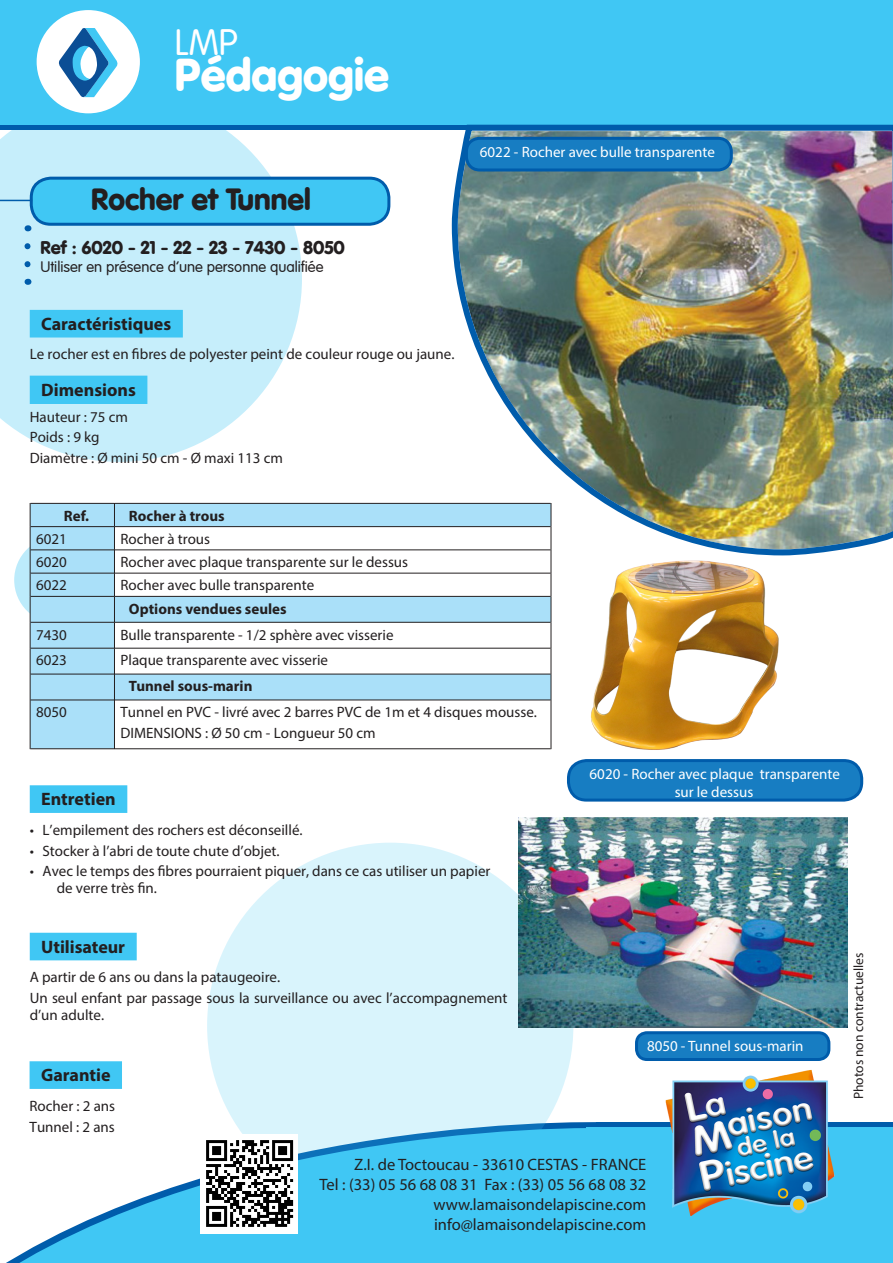
<style>
.page{position:relative;width:893px;height:1263px;background:#fff}
.page>*{position:absolute;margin:0;border:0;box-sizing:border-box;transform-origin:0 0}
.t1{font:900 45px "VAG Rounded LT";color:#fff}
.t2{font:300 36px "VAG Rounded LT";color:#fff}
.Descriptif_Vo_-_titr{font:900 30px "VAG Rounded LT";color:#231f20}
.Descriptif_Vo_-_titr-2{font:700 18px "Myriad Pro";color:#231f20}
.t3{font:900 18px "VAG Rounded LT";color:#231f20}
.t4{font:16.5px/19.8px "Myriad Pro";color:#231f20;text-align:right}
.Descriptif_Vo_-_txt{font:15px/16.5px "Myriad Pro";color:#231f20}
.Descriptif_Vo_-_titr-3{font:15px/18px "Myriad Pro";color:#fff;text-align:center}
.t5{font:700 15px "Myriad Pro";color:#231f20}
.t6{font:300 15px "VAG Rounded LT";color:#231f20}
.t7{font:13.5px "Myriad Pro";color:#231f20}
</style>
<div class="page">
<svg style="left:839px;top:1122px;width:54px;height:6px"></svg>
<svg style="left:0;top:130px;width:302px;height:332px;background:#cdf0fb"></svg>
<div style="left:207px;top:843px;width:366px;height:366px;background:#d9f4fc;border-radius:50%"></div>
<svg style="left:14px;top:536px;width:87px;height:87px"></svg>
<div style="left:0;top:33px;width:893px;height:97px;background:#005cab"></div>
<div style="left:0;top:0;width:893px;height:125px;background:#40c7f4"></div>
<svg style="left:6px;top:1104px;width:655px;height:159px;fill:#40c7f4"></svg>
<div style="left:587px;top:1128px;width:306px;height:135px;background:#40c7f4"></div>
<div style="left:37px;top:10px;width:103px;height:103px;background:#fff;border-radius:50%"></div>
<img style="left:661px;top:1070px;width:178px;height:147px">
<div style="left:31px;top:178px;width:358px;height:46px;background:#40c7f4;border-radius:20px"></div>
<div style="left:30px;top:177px;width:360px;height:49px;border:3px solid #005cab;border-radius:20px"></div>
<hr style="left:0;top:200px;width:32px;height:1px;background:#005cab">
<svg style="left:58px;top:28px;width:60px;height:70px"></svg>
<svg style="left:25px;top:246px;width:6px;height:27px"></svg>
<img style="left:201px;top:1135px;width:97px;height:98px">
<img style="left:449px;top:124px;width:444px;height:420px">
<svg style="left:28px;top:308px;width:156px;height:31px;background:#50cbf4"></svg>
<svg style="left:31px;top:504px;width:520px;height:244px"></svg>
<hr style="left:31px;top:503px;width:83px;height:1px;background:#231f20">
<hr style="left:115px;top:503px;width:436px;height:1px;background:#231f20">
<svg style="left:30px;top:503px;width:1px;height:197px"></svg>
<svg style="left:551px;top:503px;width:1px;height:16px"></svg>
<hr style="left:30px;top:700px;width:1px;height:49px;background:#231f20">
<hr style="left:31px;top:748px;width:83px;height:1px;background:#231f20">
<hr style="left:115px;top:748px;width:436px;height:1px;background:#231f20">
<hr style="left:31px;top:526px;width:83px;height:1px;background:#231f20">
<hr style="left:115px;top:526px;width:436px;height:1px;background:#231f20">
<hr style="left:31px;top:550px;width:83px;height:1px;background:#231f20">
<hr style="left:115px;top:550px;width:436px;height:1px;background:#231f20">
<hr style="left:31px;top:573px;width:83px;height:1px;background:#231f20">
<hr style="left:115px;top:573px;width:436px;height:1px;background:#231f20">
<hr style="left:31px;top:596px;width:83px;height:1px;background:#231f20">
<hr style="left:115px;top:596px;width:436px;height:1px;background:#231f20">
<hr style="left:31px;top:622px;width:83px;height:1px;background:#231f20">
<hr style="left:115px;top:622px;width:436px;height:1px;background:#231f20">
<hr style="left:31px;top:648px;width:83px;height:1px;background:#231f20">
<hr style="left:115px;top:648px;width:436px;height:1px;background:#231f20">
<hr style="left:31px;top:674px;width:83px;height:1px;background:#231f20">
<hr style="left:115px;top:674px;width:436px;height:1px;background:#231f20">
<svg style="left:114px;top:503px;width:1px;height:197px"></svg>
<hr style="left:31px;top:700px;width:83px;height:1px;background:#231f20">
<hr style="left:115px;top:700px;width:436px;height:1px;background:#231f20">
<hr style="left:114px;top:700px;width:1px;height:49px;background:#231f20">
<svg style="left:29px;top:785px;width:99px;height:28px;background:#45c8f4"></svg>
<svg style="left:29px;top:932px;width:108px;height:29px;background:#4acaf4"></svg>
<img style="left:547px;top:519px;width:326px;height:251px">
<img style="left:519px;top:818px;width:328px;height:210px">
<svg style="left:29px;top:1061px;width:93px;height:28px;background:#43c8f4"></svg>
<div style="left:568px;top:760px;width:294px;height:40px;background:#177dc2;border-radius:18px"></div>
<div style="left:567px;top:759px;width:296px;height:42px;border:3px solid #005cab;border-radius:18px"></div>
<div style="left:466px;top:138px;width:265px;height:32px;background:#177dc2;border-radius:14px"></div>
<div style="left:465px;top:137px;width:268px;height:34px;border:3px solid #005cab;border-radius:14px"></div>
<div style="left:636px;top:1033px;width:193px;height:26px;background:#177dc2;border-radius:10px"></div>
<div style="left:635px;top:1031px;width:195px;height:30px;border:3px solid #005cab;border-radius:10px"></div>
<svg style="left:28px;top:374px;width:121px;height:31px;background:#4ecbf4"></svg>
<h2 class="t2" style="left:175px;top:22px;width:64px">LMP</h2>
<h1 class="t1" style="left:175px;top:48px;width:216px">Pédagogie</h1>
<p class="Descriptif_Vo_-_titr" style="left:91px;top:181px;width:221px">Rocher et Tunnel</p>
<p class="t3" style="left:40px;top:237px;width:306px">Ref : 6020 - 21 - 22 - 23 - 7430 - 8050</p>
<p class="t6" style="left:40px;top:258px;width:285px">Utiliser en présence d’une personne qualifiée</p>
<p class="Descriptif_Vo_-_titr-2" style="left:41px;top:312px;width:131px">Caractéristiques</p>
<p class="Descriptif_Vo_-_txt" style="left:30px;top:346px;width:426px">Le rocher est en fibres de polyester peint de couleur rouge ou jaune.</p>
<p class="Descriptif_Vo_-_titr-2" style="left:41px;top:378px;width:96px">Dimensions</p>
<p class="Descriptif_Vo_-_txt" style="left:30px;top:408px;width:100px">Hauteur : 75 cm</p>
<p class="Descriptif_Vo_-_txt" style="left:30px;top:429px;width:71px">Poids : 9 kg</p>
<p class="Descriptif_Vo_-_txt" style="left:30px;top:450px;width:255px">Diamètre : Ø mini 50 cm - Ø maxi 113 cm</p>
<p class="t5" style="left:64px;top:506px;width:27px">Ref.</p>
<p class="t5" style="left:129px;top:506px;width:97px">Rocher à trous</p>
<p class="Descriptif_Vo_-_titr-3" style="left:480px;top:143px;width:236px">6022 - Rocher avec bulle transparente</p>
<p class="Descriptif_Vo_-_txt" style="left:36px;top:530px;width:32px">6021</p>
<p class="Descriptif_Vo_-_txt" style="left:120px;top:530px;width:91px">Rocher à trous</p>
<p class="Descriptif_Vo_-_txt" style="left:36px;top:554px;width:32px">6020</p>
<p class="Descriptif_Vo_-_txt" style="left:120px;top:554px;width:289px">Rocher avec plaque transparente sur le dessus</p>
<p class="Descriptif_Vo_-_txt" style="left:36px;top:577px;width:32px">6022</p>
<p class="Descriptif_Vo_-_txt" style="left:120px;top:577px;width:195px">Rocher avec bulle transparente</p>
<p class="t5" style="left:129px;top:599px;width:159px">Options vendues seules</p>
<p class="Descriptif_Vo_-_txt" style="left:36px;top:626px;width:32px">7430</p>
<p class="Descriptif_Vo_-_txt" style="left:120px;top:626px;width:275px">Bulle transparente - 1/2 sphère avec visserie</p>
<p class="Descriptif_Vo_-_txt" style="left:36px;top:652px;width:32px">6023</p>
<p class="Descriptif_Vo_-_txt" style="left:120px;top:652px;width:209px">Plaque transparente avec visserie</p>
<p class="t5" style="left:129px;top:676px;width:125px">Tunnel sous-marin</p>
<p class="Descriptif_Vo_-_txt" style="left:36px;top:704px;width:32px">8050</p>
<p class="Descriptif_Vo_-_txt" style="left:120px;top:704px;width:418px">Tunnel en PVC - livré avec 2 barres PVC de 1m et 4 disques mousse.</p>
<p class="Descriptif_Vo_-_txt" style="left:120px;top:724px;width:257px">DIMENSIONS : Ø 50 cm - Longueur 50 cm</p>
<p class="Descriptif_Vo_-_titr-2" style="left:41px;top:787px;width:76px">Entretien</p>
<p class="Descriptif_Vo_-_txt" style="left:30px;top:821px;width:274px">• L’empilement des rochers est déconseillé.</p>
<p class="Descriptif_Vo_-_txt" style="left:30px;top:842px;width:251px">• Stocker à l’abri de toute chute d’objet.</p>
<p class="Descriptif_Vo_-_txt" style="left:57px;top:863px;width:435px;text-indent:-27px">• Avec le temps des fibres pourraient piquer, dans ce cas utiliser un papier de verre très fin.</p>
<p class="Descriptif_Vo_-_titr-3" style="left:590px;top:765px;width:252px">6020 - Rocher avec plaque transparente sur le dessus</p>
<p class="Descriptif_Vo_-_titr-2" style="left:41px;top:935px;width:85px">Utilisateur</p>
<p class="Descriptif_Vo_-_txt" style="left:30px;top:969px;width:252px">A partir de 6 ans ou dans la pataugeoire.</p>
<p class="Descriptif_Vo_-_txt" style="left:30px;top:989px;width:479px">Un seul enfant par passage sous la surveillance ou avec l’accompagnement d’un adulte.</p>
<p class="Descriptif_Vo_-_titr-2" style="left:41px;top:1063px;width:71px">Garantie</p>
<p class="Descriptif_Vo_-_txt" style="left:30px;top:1097px;width:87px">Rocher : 2 ans</p>
<p class="Descriptif_Vo_-_txt" style="left:30px;top:1118px;width:87px">Tunnel : 2 ans</p>
<p class="Descriptif_Vo_-_titr-3" style="left:647px;top:1037px;width:158px">8050 - Tunnel sous-marin</p>
<p class="t4" style="left:320px;top:1154px;width:328px">Z.I. de Toctoucau - 33610 CESTAS - FRANCE<br>Tel : (33) 05 56 68 08 31 Fax : (33) 05 56 68 08 32 www.lamaisondelapiscine.com info@lamaisondelapiscine.com</p>
<p class="t7" style="left:850px;top:1099px;width:148px;rotate:-90deg">Photos non contractuelles</p>
</div>
